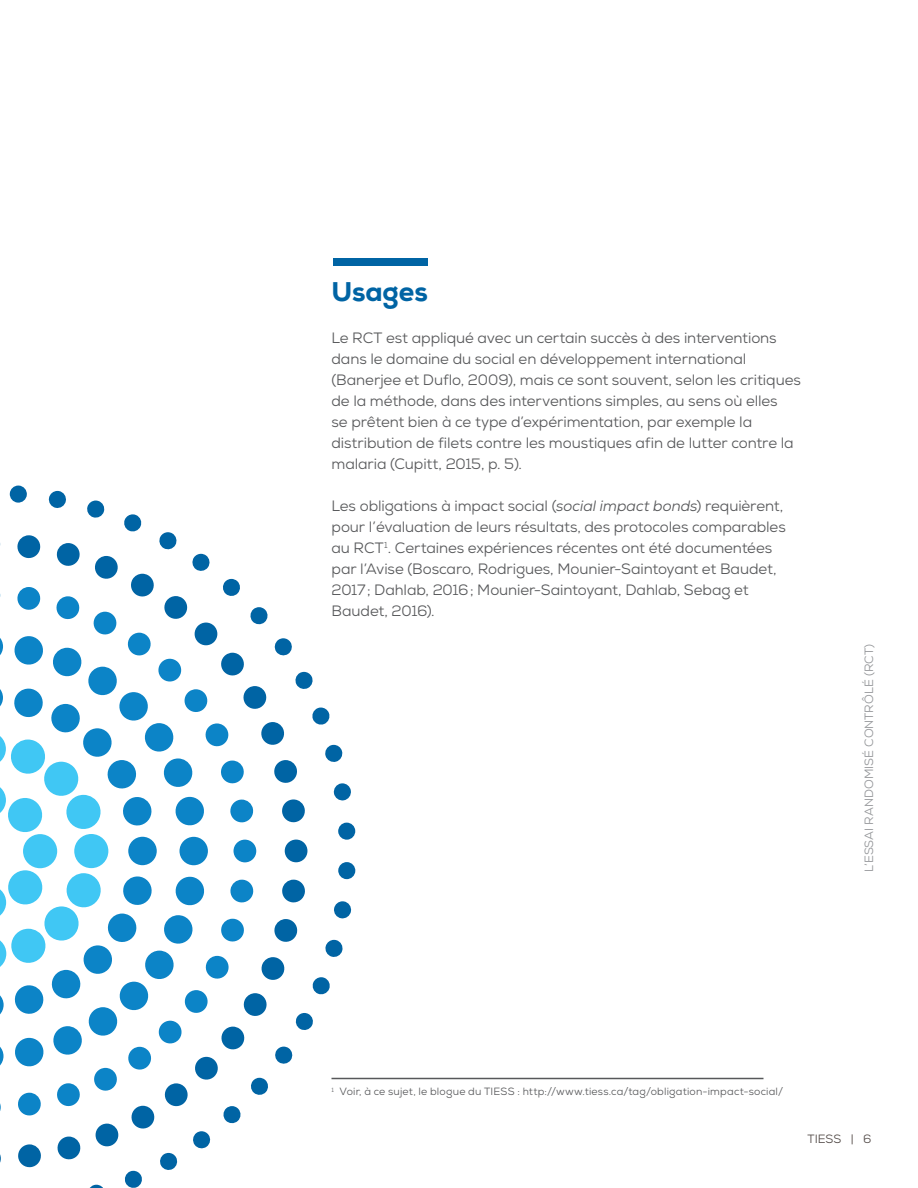
<style>
.page{position:relative;width:918px;height:1188px;background:#fff}
.page>*{position:absolute;margin:0;border:0;box-sizing:border-box;transform-origin:0 0}
.t1{font:800 27px "Nexa";letter-spacing:-.005em;color:#0064a4}
.t2{font:15px/21px "Nexa";letter-spacing:-.005em;color:#57585a}
.t3{font:12px "Nexa";color:#939598}
.t4{font:12px "Nexa";color:#524a47}
.t5{font:10.5px "Nexa";letter-spacing:.02em;color:#57585a}
.s1{font-style:italic}
</style>
<div class="page">
<svg style="left:0;top:485px;width:356px;height:703px"></svg>
<div style="left:333px;top:258px;width:95px;height:8px;background:#0064a4"></div>
<hr style="left:332px;top:1078px;width:432px;height:1px;background:#57585a">
<p class="t1" style="left:332px;top:274px;width:98px">Usages</p>
<p class="t2" style="left:332px;top:327px;width:471px">Le RCT est appliqué avec un certain succès à des interventions dans le domaine du social en développement international (Banerjee et Duflo, 2009), mais ce sont souvent, selon les critiques de la méthode, dans des interventions simples, au sens où elles<br>se prêtent bien à ce type d’expérimentation, par exemple la distribution de filets contre les moustiques afin de lutter contre la malaria (Cupitt, 2015, p. 5).</p>
<p class="t2" style="left:332px;top:495px;width:456px">Les obligations à impact social (<span class="s1">social impact bonds</span>) requièrent, pour l’évaluation de leurs résultats, des protocoles comparables au RCT<sup>1</sup>. Certaines expériences récentes ont été documentées par l’Avise (Boscaro, Rodrigues, Mounier-Saintoyant et Baudet, 2017; Dahlab, 2016; Mounier-Saintoyant, Dahlab, Sebag et Baudet, 2016).</p>
<p class="t3" style="left:861px;top:872px;width:229px;rotate:-90deg">L’ESSAI RANDOMISÉ CONTRÔLÉ (RCT)</p>
<p class="t5" style="left:332px;top:1085px;width:453px"><sup>1</sup> Voir, à ce sujet, le blogue du TIESS : http://www.tiess.ca/tag/obligation-impact-social/</p>
<p class="t4" style="left:808px;top:1131px;width:65px">TIESS | 6</p>
</div>
